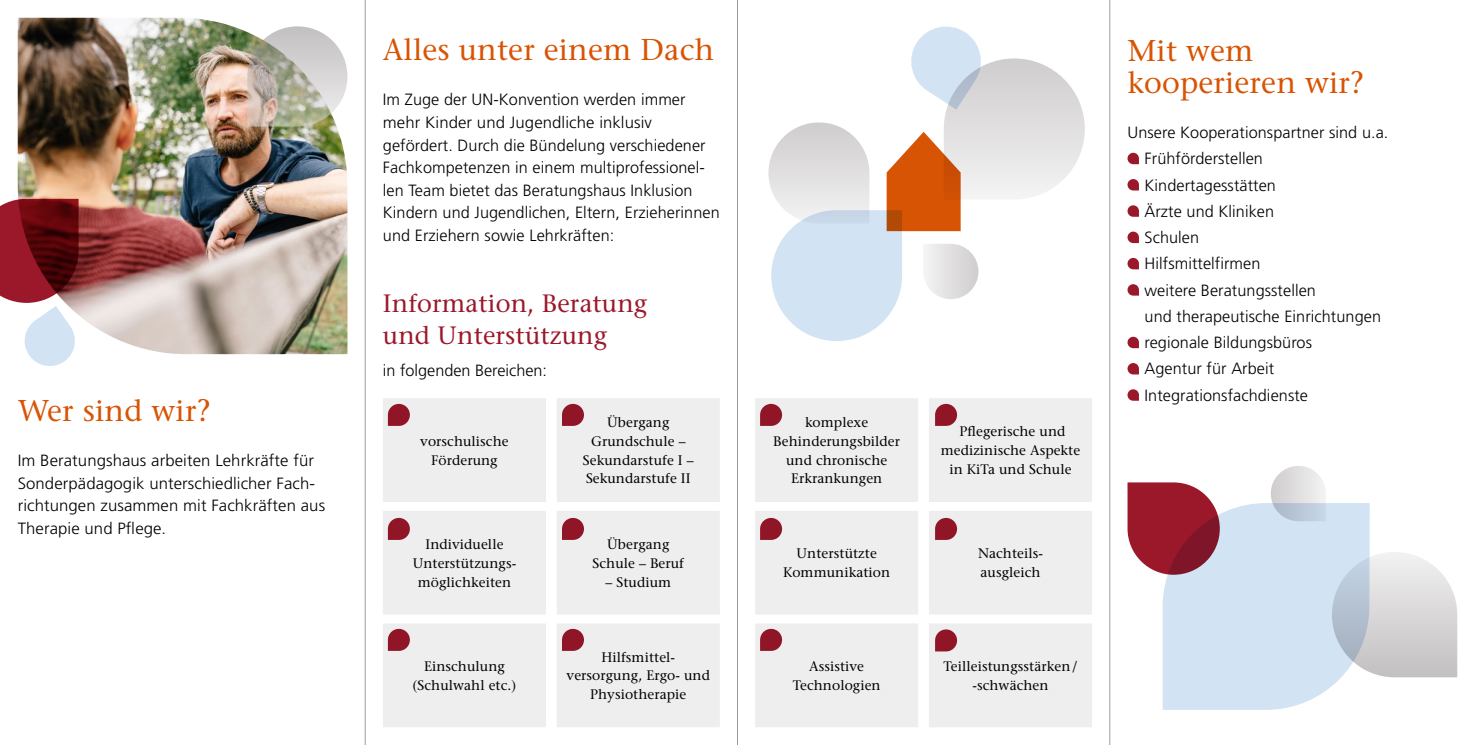
<style>
.page{position:relative;width:1475px;height:745px;background:#fff}
.page>*{position:absolute;margin:0;border:0;box-sizing:border-box;transform-origin:0 0}
.t1{font:500 30px/31.8px "Stone Serif Std";letter-spacing:.005em;color:#d85405}
.t2{font:500 25px/31.8px "Stone Serif Std";letter-spacing:.005em;color:#9b182a}
.t3{font:300 16.25px/26.2px "Frutiger LT Std";letter-spacing:.005em;color:#000}
.t4{font:500 13.75px/18.8px "Stone Serif Std";letter-spacing:.005em;color:#000;text-align:center}
</style>
<div class="page">
<img style="left:18px;top:18px;width:329px;height:336px">
<svg style="left:0;top:199px;width:79px;height:167px"></svg>
<svg style="left:247px;top:26px;width:100px;height:100px"></svg>
<svg style="left:1127px;top:153px;width:11px;height:11px"></svg>
<svg style="left:1127px;top:179px;width:11px;height:11px"></svg>
<svg style="left:1127px;top:205px;width:11px;height:12px"></svg>
<svg style="left:1127px;top:231px;width:11px;height:12px"></svg>
<svg style="left:1127px;top:258px;width:11px;height:11px"></svg>
<svg style="left:1127px;top:284px;width:11px;height:11px"></svg>
<svg style="left:1127px;top:336px;width:11px;height:12px"></svg>
<svg style="left:1127px;top:363px;width:11px;height:11px"></svg>
<svg style="left:1127px;top:389px;width:11px;height:11px"></svg>
<div style="left:383px;top:398px;width:163px;height:103px;background:#eeeeef"></div>
<div style="left:383px;top:511px;width:163px;height:103px;background:#eeeeef"></div>
<div style="left:383px;top:624px;width:163px;height:102px;background:#eeeeef"></div>
<div style="left:755px;top:398px;width:163px;height:103px;background:#eeeeef"></div>
<div style="left:755px;top:511px;width:163px;height:103px;background:#eeeeef"></div>
<div style="left:755px;top:624px;width:163px;height:102px;background:#eeeeef"></div>
<div style="left:557px;top:398px;width:162px;height:103px;background:#eeeeef"></div>
<div style="left:557px;top:511px;width:162px;height:103px;background:#eeeeef"></div>
<div style="left:557px;top:624px;width:162px;height:102px;background:#eeeeef"></div>
<div style="left:929px;top:398px;width:162px;height:103px;background:#eeeeef"></div>
<div style="left:929px;top:511px;width:162px;height:103px;background:#eeeeef"></div>
<div style="left:929px;top:624px;width:162px;height:102px;background:#eeeeef"></div>
<svg style="left:768px;top:26px;width:316px;height:315px"></svg>
<svg style="left:1127px;top:466px;width:329px;height:243px"></svg>
<hr style="left:365px;top:0;width:1px;height:744px;background:#000">
<hr style="left:737px;top:0;width:1px;height:744px;background:#000">
<hr style="left:1109px;top:0;width:1px;height:744px;background:#000">
<h1 class="t1" style="left:18px;top:394px;width:194px">Wer sind wir?</h1>
<p class="t3" style="left:18px;top:449px;width:309px;line-height:22.5px">Im Beratungshaus arbeiten Lehrkräfte für Sonderpädagogik unterschiedlicher Fach&shy;richtungen zusammen mit Fachkräften aus Therapie und Pflege.</p>
<h1 class="t1" style="left:383px;top:34px;width:332px">Alles unter einem Dach</h1>
<p class="t3" style="left:383px;top:89px;width:338px;line-height:22.5px">Im Zuge der UN-Konvention werden immer mehr Kinder und Jugendliche inklusiv gefördert. Durch die Bündelung verschiedener Fachkompetenzen in einem multiprofessionel&shy;len Team bietet das Beratungshaus Inklusion Kindern und Jugendlichen, Eltern, Erzieherinnen und Erziehern sowie Lehrkräften:</p>
<h2 class="t2" style="left:383px;top:287px;width:266px">Information, Beratung und Unterstützung</h2>
<p class="t3" style="left:383px;top:357px;width:166px">in folgenden Bereichen:</p>
<p class="t4" style="left:420px;top:431px;width:90px">vorschulische<br>Förderung</p>
<p class="t4" style="left:583px;top:412px;width:112px">Übergang<br>Grundschule –<br>Sekundarstufe I –<br>Sekundarstufe II</p>
<p class="t4" style="left:940px;top:422px;width:141px">Pflegerische und medizinische Aspekte in KiTa und Schule</p>
<p class="t4" style="left:773px;top:412px;width:128px">komplexe<br>Behinderungsbilder und chronische<br>Erkrankungen</p>
<p class="t4" style="left:592px;top:534px;width:93px">Übergang<br>Schule – Beruf</p>
<p class="t4" style="left:605px;top:572px;width:67px">– Studium</p>
<p class="t4" style="left:412px;top:534px;width:105px">Individuelle<br>Unterstützungs&shy;möglichkeiten</p>
<p class="t4" style="left:783px;top:544px;width:108px">Unterstützte<br>Kommunikation</p>
<p class="t4" style="left:566px;top:647px;width:145px">Hilfsmittel&shy;versorgung, Ergo- und<br>Physiotherapie</p>
<p class="t4" style="left:412px;top:656px;width:105px">Einschulung (Schulwahl etc.)</p>
<p class="t4" style="left:792px;top:656px;width:89px">Assistive<br>Technologien</p>
<p class="t4" style="left:977px;top:544px;width:65px;text-align:left">Nachteils&shy;ausgleich</p>
<p class="t4" style="left:943px;top:656px;width:136px">Teilleistungsstärken/ -schwächen</p>
<h1 class="t1" style="left:1127px;top:35px;width:238px">Mit wem kooperieren wir?</h1>
<p class="t3" style="left:1144px;top:119px;width:245px;text-indent:-17px">Unsere Kooperationspartner sind u.a.<br>Frühförderstellen<br>Kindertagesstätten<br>Ärzte und Kliniken<br>Schulen<br>Hilfsmittelfirmen<br>weitere Beratungsstellen<br>und therapeutische Einrichtungen regionale Bildungsbüros<br>Agentur für Arbeit<br>Integrationsfachdienste</p>
</div>
